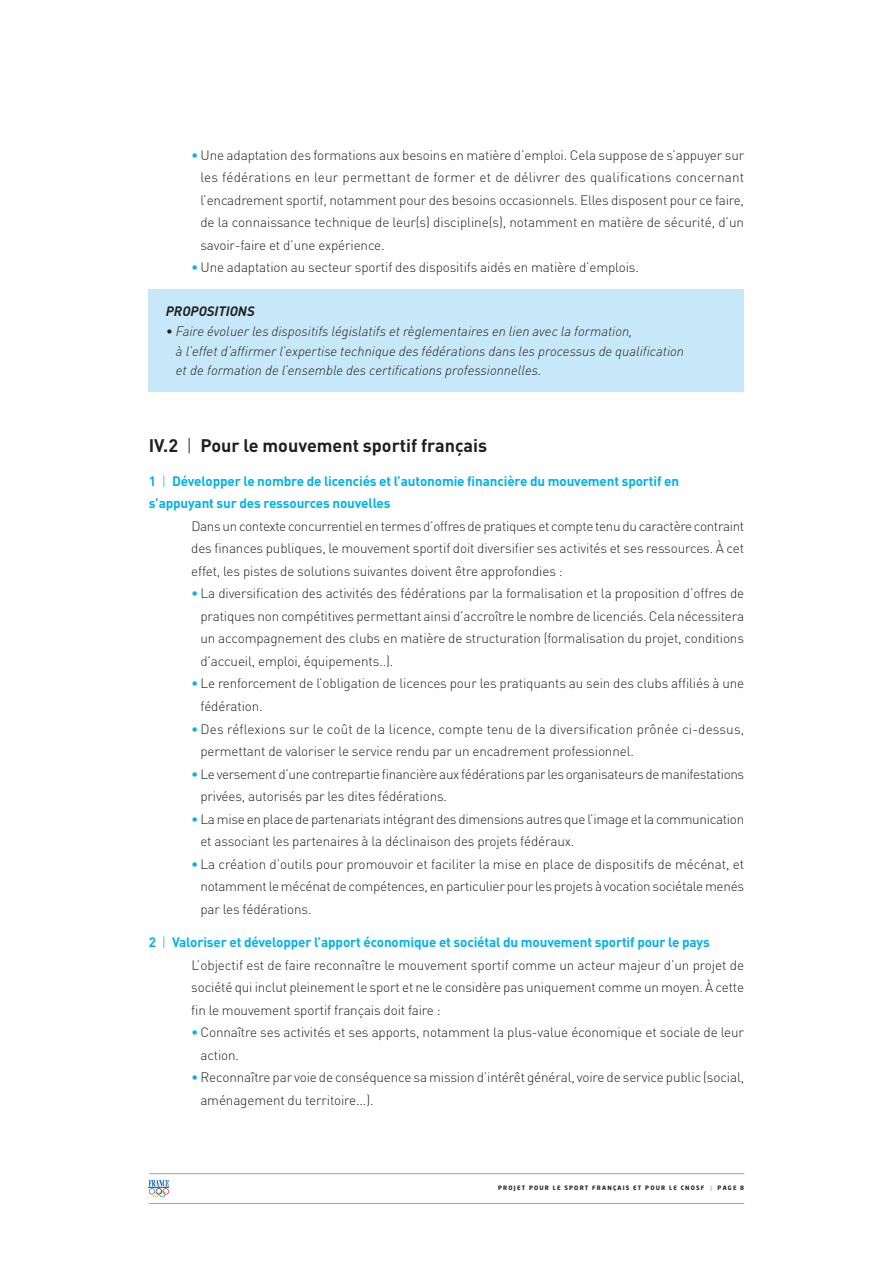
<style>
.page{position:relative;width:893px;height:1263px;background:#fff}
.page>*{position:absolute;margin:0;border:0;box-sizing:border-box;transform-origin:0 0}
.t1{font:700 18px "DIN";color:#231f20}
.t2{font:300 13.5px/22.5px "DIN";letter-spacing:-.01em;color:#231f20}
.t3{font:italic 300 13.5px/19.5px "DIN Pro";color:#231f20}
.t4{font:700 13.5px/22.5px "DIN";letter-spacing:-.01em;color:#00b2eb}
.t5{font:italic 700 13.5px "DIN Pro";color:#231f20}
.t6{font:700 6px "Neo Sans";letter-spacing:.2em;color:#231f20}
.s1{font-weight:700;color:#00b2eb}
.s2{font-weight:300}
.s3{color:#00b2eb}
</style>
<div class="page">
<hr style="left:149px;top:1203px;width:595px;height:1px;background:#a7a2a0">
<hr style="left:149px;top:1173px;width:595px;height:1px;background:#a7a2a0">
<svg style="left:149px;top:1180px;width:20px;height:17px"></svg>
<div style="left:149px;top:289px;width:595px;height:102px;background:#c6e8f9"></div>
<p class="t2" style="left:200px;top:145px;width:545px;text-align:justify;text-indent:-9px"><span class="s1">•</span> Une adaptation des formations aux besoins en matière d’emploi. Cela suppose de s’appuyer sur les fédérations en leur permettant de former et de délivrer des qualifications concernant l’encadrement sportif, notamment pour des besoins occasionnels. Elles disposent pour ce faire, de la connaissance technique de leur(s) discipline(s), notamment en matière de sécurité, d’un savoir-faire et d’une expérience.</p>
<p class="t2" style="left:191px;top:258px;width:449px"><span class="s1">•</span> Une adaptation au secteur sportif des dispositifs aidés en matière d’emplois.</p>
<p class="t5" style="left:166px;top:304px;width:90px">PROPOSITIONS</p>
<p class="t3" style="left:176px;top:323px;width:510px;text-indent:-10px">• Faire évoluer les dispositifs législatifs et règlementaires en lien avec la formation,<br>à l’effet d’affirmer l’expertise technique des fédérations dans les processus de qualification et de formation de l’ensemble des certifications professionnelles.</p>
<h1 class="t1" style="left:149px;top:439px;width:340px">IV.2 <span class="s2">|</span> Pour le mouvement sportif français</h1>
<p class="t4" style="left:149px;top:471px;width:532px">1 <span class="s2">|</span> Développer le nombre de licenciés et l’autonomie financière du mouvement sportif en s’appuyant sur des ressources nouvelles</p>
<p class="t2" style="left:191px;top:516px;width:555px;text-align:justify">Dans un contexte concurrentiel en termes d’offres de pratiques et compte tenu du caractère contraint des finances publiques, le mouvement sportif doit diversifier ses activités et ses ressources. À cet effet, les pistes de solutions suivantes doivent être approfondies :</p>
<p class="t2" style="left:200px;top:584px;width:545px;text-align:justify;text-indent:-9px"><span class="s1">•</span> La diversification des activités des fédérations par la formalisation et la proposition d’offres de pratiques non compétitives permettant ainsi d’accroître le nombre de licenciés. Cela nécessitera un accompagnement des clubs en matière de structuration (formalisation du projet, conditions d’accueil, emploi, équipements..).</p>
<p class="t2" style="left:200px;top:674px;width:545px;text-indent:-9px"><span class="s1">•</span> Le renforcement de l’obligation de licences pour les pratiquants au sein des clubs affiliés à une fédération.</p>
<p class="t2" style="left:200px;top:719px;width:545px;text-indent:-9px"><span class="s1">•</span> Des réflexions sur le coût de la licence, compte tenu de la diversification prônée ci-dessus, permettant de valoriser le service rendu par un encadrement professionnel.</p>
<p class="t2" style="left:200px;top:764px;width:545px;text-indent:-9px"><span class="s1">•</span> Le versement d’une contrepartie financière aux fédérations par les organisateurs de manifestations privées, autorisés par les dites fédérations.</p>
<p class="t2" style="left:200px;top:809px;width:545px;text-indent:-9px"><span class="s1">•</span> La mise en place de partenariats intégrant des dimensions autres que l’image et la communication et associant les partenaires à la déclinaison des projets fédéraux.</p>
<p class="t2" style="left:200px;top:854px;width:545px;text-align:justify;text-indent:-9px"><span class="s1">•</span> La création d’outils pour promouvoir et faciliter la mise en place de dispositifs de mécénat, et notamment le mécénat de compétences, en particulier pour les projets à vocation sociétale menés par les fédérations.</p>
<p class="t2" style="left:191px;top:933px;width:554px;text-indent:-42px"><span class="s1">2</span> <span class="s3">|</span> <span class="s1">Valoriser et développer l’apport économique et sociétal du mouvement sportif pour le pays </span>L’objectif est de faire reconnaître le mouvement sportif comme un acteur majeur d’un projet de société qui inclut pleinement le sport et ne le considère pas uniquement comme un moyen. À cette fin le mouvement sportif français doit faire :</p>
<p class="t2" style="left:200px;top:1023px;width:545px;text-indent:-9px"><span class="s1">•</span> Connaître ses activités et ses apports, notamment la plus-value économique et sociale de leur action.</p>
<p class="t2" style="left:200px;top:1068px;width:545px;text-indent:-9px"><span class="s1">•</span> Reconnaître par voie de conséquence sa mission d’intérêt général, voire de service public (social, aménagement du territoire...).</p>
<p class="t6" style="left:498px;top:1185px;width:247px">PROJET POUR LE SPORT FRANÇAIS ET POUR LE CNOSF <span class="s2">|</span> PAGE 8</p>
</div>
